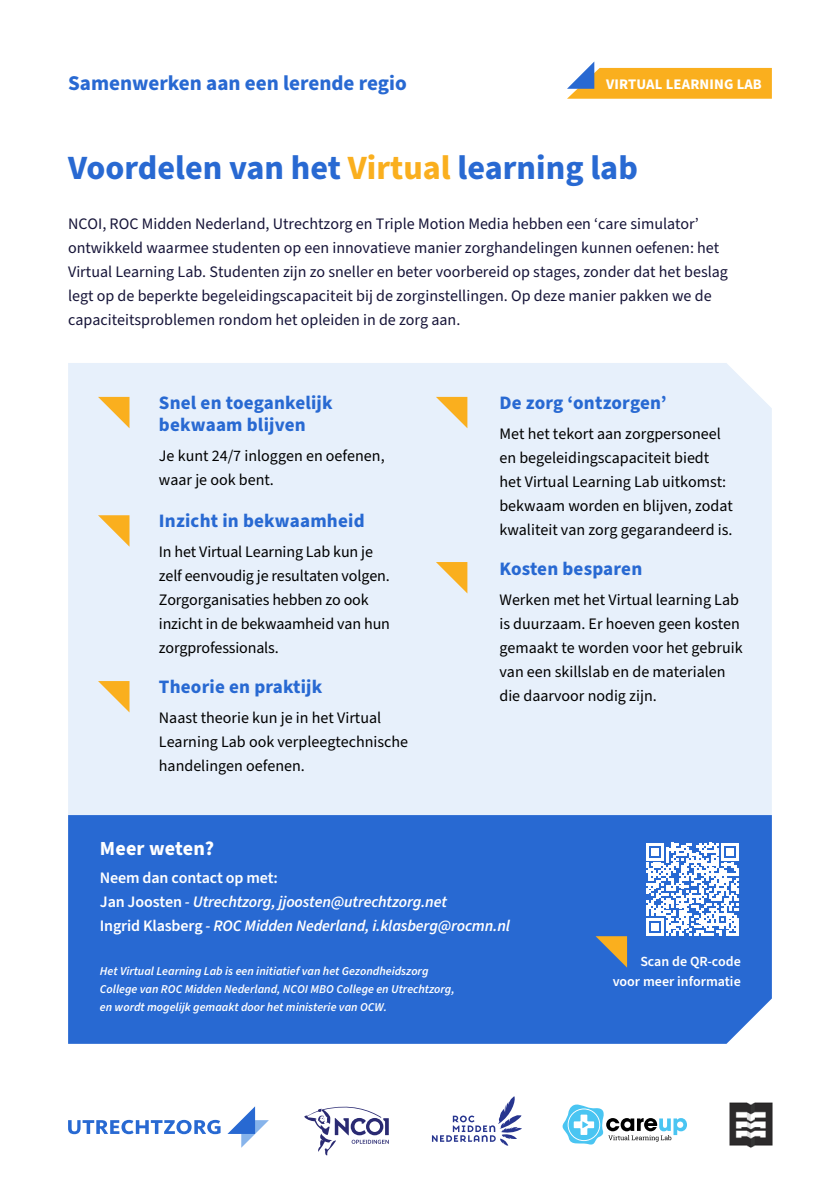
<style>
.page{position:relative;width:840px;height:1191px;background:#fff}
.page>*{position:absolute;margin:0;border:0;box-sizing:border-box;transform-origin:0 0}
.t1{font:700 34px "Source Sans Pro";color:#2869d2}
.t2{font:700 21px "Source Sans Pro";color:#2869d2}
.t3{font:700 20px "Source Sans Pro";letter-spacing:.01em;color:#fff}
.t4{font:700 19px/22px "Source Sans Pro";letter-spacing:.01em;color:#2869d2}
.t5{font:16px/24px "Source Sans Pro";color:#000}
.t6{font:16px/24px "Source Sans Pro";color:#161438}
.t7{font:italic 600 16px/24px "Source Sans Pro";letter-spacing:-.01em;color:#fff}
.t8{font:700 14.6px "Source Sans Pro";letter-spacing:.01em;color:#fff}
.t9{font:600 14px/20px "Source Sans Pro";color:#fff;text-align:right}
.t10{font:italic 600 12px/18px "Source Sans Pro";color:#fff}
.s1{color:#faaf1e}
.s2{font-style:normal}
</style>
<div class="page">
<div style="left:68px;top:363px;width:703px;height:452px;background:#e7f0fb"></div>
<svg style="left:98px;top:397px;width:31px;height:31px"></svg>
<svg style="left:435px;top:397px;width:32px;height:31px"></svg>
<svg style="left:98px;top:515px;width:31px;height:32px"></svg>
<svg style="left:435px;top:562px;width:32px;height:31px"></svg>
<svg style="left:98px;top:681px;width:31px;height:31px"></svg>
<div style="left:68px;top:815px;width:703px;height:228px;background:#2869d2"></div>
<svg style="left:645px;top:843px;width:93px;height:92px"></svg>
<svg style="left:68px;top:1119px;width:152px;height:15px"></svg>
<svg style="left:227px;top:1106px;width:42px;height:41px"></svg>
<svg style="left:562px;top:1104px;width:124px;height:41px"></svg>
<svg style="left:431px;top:1096px;width:90px;height:49px"></svg>
<svg style="left:567px;top:61px;width:204px;height:38px"></svg>
<svg style="left:595px;top:936px;width:31px;height:31px"></svg>
<svg style="left:304px;top:1106px;width:84px;height:49px"></svg>
<img style="left:729px;top:1102px;width:44px;height:46px">
<h2 class="t2" style="left:68px;top:68px;width:340px">Samenwerken aan een lerende regio</h2>
<p class="t8" style="left:605px;top:74px;width:157px">VIRTUAL LEARNING LAB</p>
<h1 class="t1" style="left:68px;top:144px;width:571px">Voordelen van het <span class="s1">Virtual</span> learning lab</h1>
<p class="t6" style="left:68px;top:212px;width:661px">NCOI, ROC Midden Nederland, Utrechtzorg en Triple Motion Media hebben een ‘care simulator’ ontwikkeld waarmee studenten op een innovatieve manier zorghandelingen kunnen oefenen: het Virtual Learning Lab. Studenten zijn zo sneller en beter voorbereid op stages, zonder dat het beslag legt op de beperkte begeleidingscapaciteit bij de zorginstellingen. Op deze manier pakken we de capaciteitsproblemen rondom het opleiden in de zorg aan.</p>
<p class="t4" style="left:159px;top:392px;width:175px">Snel en toegankelijk bekwaam blijven</p>
<p class="t5" style="left:159px;top:444px;width:227px">Je kunt 24/7 inloggen en oefenen, waar je ook bent.</p>
<p class="t4" style="left:159px;top:510px;width:207px">Inzicht in bekwaamheid</p>
<p class="t5" style="left:159px;top:540px;width:232px">In het Virtual Learning Lab kun je zelf eenvoudig je resultaten volgen.<br>Zorgorganisaties hebben zo ook inzicht in de bekwaamheid van hun zorgprofessionals.</p>
<p class="t4" style="left:159px;top:676px;width:165px">Theorie en praktijk</p>
<p class="t5" style="left:159px;top:706px;width:251px">Naast theorie kun je in het Virtual<br>Learning Lab ook verpleegtechnische handelingen oefenen.</p>
<p class="t4" style="left:499px;top:392px;width:169px">De zorg ‘ontzorgen’</p>
<p class="t5" style="left:499px;top:422px;width:235px">Met het tekort aan zorgpersoneel en begeleidingscapaciteit biedt het Virtual Learning Lab uitkomst: bekwaam worden en blijven, zodat kwaliteit van zorg gegarandeerd is.</p>
<p class="t4" style="left:499px;top:558px;width:144px">Kosten besparen</p>
<p class="t5" style="left:499px;top:588px;width:244px">Werken met het Virtual learning Lab is duurzaam. Er hoeven geen kosten gemaakt te worden voor het gebruik van een skillslab en de materialen die daarvoor nodig zijn.</p>
<p class="t3" style="left:100px;top:835px;width:116px">Meer weten?</p>
<p class="t7" style="left:100px;top:866px;width:411px"><span class="s2">Neem dan contact op met:<br>Jan Joosten</span> - Utrechtzorg, jjoosten@utrechtzorg.net<br><span class="s2">Ingrid Klasberg</span> - ROC Midden Nederland, i.klasberg@rocmn.nl</p>
<p class="t10" style="left:100px;top:962px;width:356px">Het Virtual Learning Lab is een initiatief van het Gezondheidszorg<br>College van ROC Midden Nederland, NCOI MBO College en Utrechtzorg, en wordt mogelijk gemaakt door het ministerie van OCW.</p>
<p class="t9" style="left:612px;top:951px;width:129px">Scan de QR-code voor meer informatie</p>
</div>
